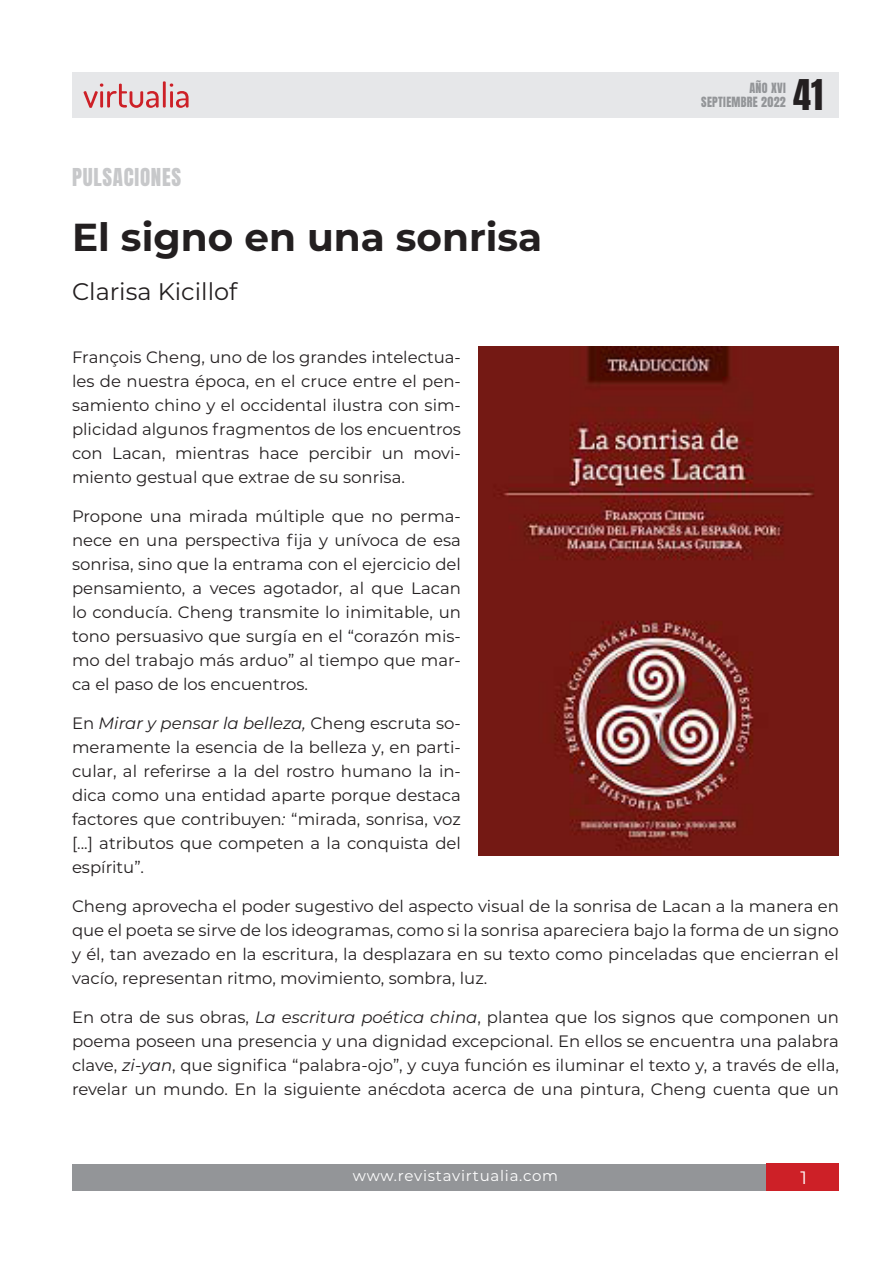
<style>
.page{position:relative;width:893px;height:1263px;background:#fff}
.page>*{position:absolute;margin:0;border:0;box-sizing:border-box;transform-origin:0 0}
.Titulo{font:700 39px "Montserrat";color:#231f20}
.t1{font:36px "Anton";color:#231f20}
.Autor{font:24px "Montserrat";color:#231f20}
.Volanta{font:21px "Anton";letter-spacing:.035em;color:#c7c8ca}
.t2{font:18px "Montserrat";color:#fff}
.Parrafo{font:16.5px/24px "Montserrat";color:#231f20;text-align:justify}
.t3{font:15px "Montserrat";letter-spacing:.05em;color:#fff}
.t4{font:12px/14.4px "Anton";letter-spacing:.025em;color:#939598;text-align:right}
.s1{font-style:italic}
</style>
<div class="page">
<div style="left:72px;top:1164px;width:750px;height:27px;background:#939598"></div>
<div style="left:767px;top:1164px;width:72px;height:27px;background:#cd2027"></div>
<div style="left:72px;top:72px;width:767px;height:45px;background:#e6e7e9"></div>
<svg style="left:84px;top:81px;width:105px;height:27px"></svg>
<img style="left:479px;top:347px;width:360px;height:508px">
<p class="Volanta" style="left:72px;top:166px;width:111px">PULSACIONES</p>
<p class="Titulo" style="left:72px;top:209px;width:472px">El signo en una sonrisa</p>
<p class="Autor" style="left:72px;top:275px;width:167px">Clarisa Kicillof</p>
<h2 class="t1" style="left:793px;top:76px;width:31px">41</h2>
<p class="t4" style="left:701px;top:82px;width:86px">AÑO XVI<br>SEPTIEMBRE 2022</p>
<p class="Parrafo" style="left:72px;top:345px;width:390px">François Cheng, uno de los grandes intelectua&shy;les de nuestra época, en el cruce entre el pen&shy;samiento chino y el occidental ilustra con sim&shy;plicidad algunos fragmentos de los encuentros con Lacan, mientras hace percibir un movi&shy;miento gestual que extrae de su sonrisa.</p>
<p class="Parrafo" style="left:72px;top:504px;width:390px">Propone una mirada múltiple que no perma&shy;nece en una perspectiva fija y unívoca de esa sonrisa, sino que la entrama con el ejercicio del pensamiento, a veces agotador, al que Lacan lo conducía. Cheng transmite lo inimitable, un tono persuasivo que surgía en el “corazón mis&shy;mo del trabajo más arduo” al tiempo que mar&shy;ca el paso de los encuentros.</p>
<p class="Parrafo" style="left:72px;top:711px;width:390px">En <span class="s1">Mirar y pensar la belleza,</span> Cheng escruta so&shy;meramente la esencia de la belleza y, en parti&shy;cular, al referirse a la del rostro humano la in&shy;dica como una entidad aparte porque destaca factores que contribuyen<span class="s1">:</span> “mirada, sonrisa, voz [...] atributos que competen a la conquista del espíritu”.</p>
<p class="Parrafo" style="left:72px;top:894px;width:768px">Cheng aprovecha el poder sugestivo del aspecto visual de la sonrisa de Lacan a la manera en que el poeta se sirve de los ideogramas, como si la sonrisa apareciera bajo la forma de un signo y él, tan avezado en la escritura, la desplazara en su texto como pinceladas que encierran el vacío, representan ritmo, movimiento, sombra, luz.</p>
<p class="Parrafo" style="left:72px;top:1005px;width:768px">En otra de sus obras, <span class="s1">La escritura poética china</span>, plantea que los signos que componen un poema poseen una presencia y una dignidad excepcional. En ellos se encuentra una palabra clave, <span class="s1">zi-yan</span>, que significa “palabra-ojo”, y cuya función es iluminar el texto y, a través de ella, revelar un mundo. En la siguiente anécdota acerca de una pintura, Cheng cuenta que un</p>
<p class="t3" style="left:353px;top:1165px;width:207px">www.revistavirtualia.com</p>
<p class="t2" style="left:800px;top:1165px;width:8px">1</p>
</div>
